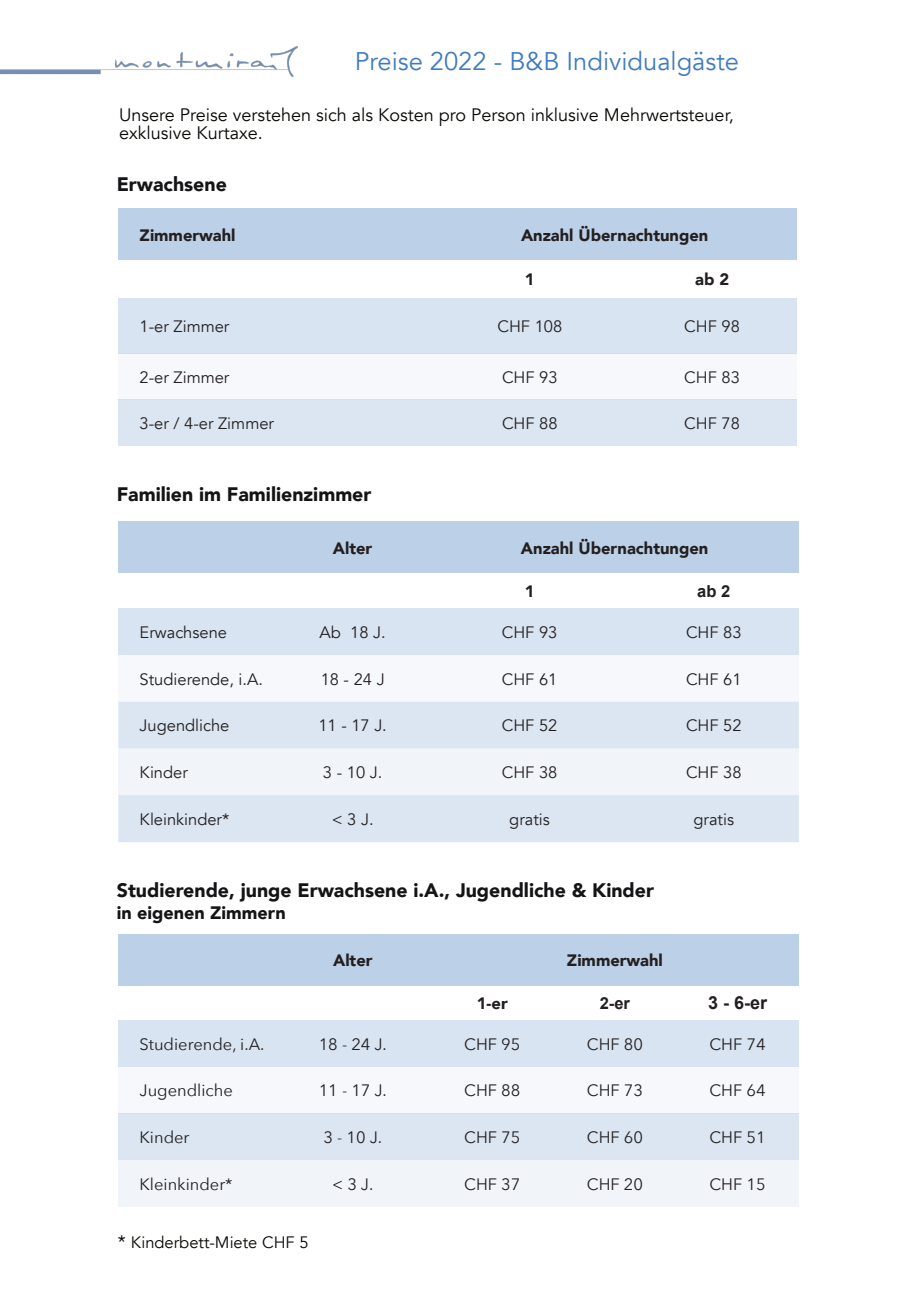
<style>
.page{position:relative;width:919px;height:1289px;background:#fff}
.page>*{position:absolute;margin:0;border:0;box-sizing:border-box;transform-origin:0 0}
.t1{font:25.5px "Avenir";color:#407bbf}
.t2{font:900 19.5px "Avenir";color:#141316}
.t3{font:18px/18px "Avenir";color:#080704}
.t4{font:900 18px "Avenir";color:#141316}
.t5{font:700 18px "Arial";color:#231f20}
.t6{font:16.5px "Avenir";color:#231f20}
.t7{font:16.5px "Avenir Next";color:#231f20}
.t8{font:900 16.5px "Avenir";color:#231f20}
.t9{font:16.5px "Avenir";color:#080704}
.t10{font:700 16.5px "Arial";color:#231f20}
.s1{font-size:18px}
</style>
<div class="page">
<div style="left:118px;top:209px;width:679px;height:51px;background:#bcd0e8"></div>
<div style="left:118px;top:298px;width:679px;height:55px;background:#d8e4f2"></div>
<div style="left:118px;top:353px;width:679px;height:46px;background:#f6f8fb"></div>
<div style="left:118px;top:399px;width:679px;height:47px;background:#dbe6f2"></div>
<div style="left:118px;top:521px;width:681px;height:52px;background:#bcd0e8"></div>
<div style="left:118px;top:608px;width:681px;height:47px;background:#d8e4f2"></div>
<div style="left:118px;top:655px;width:681px;height:47px;background:#f6f8fb"></div>
<div style="left:118px;top:702px;width:681px;height:140px;background:#dbe6f2"></div>
<div style="left:118px;top:748px;width:681px;height:47px;background:#f1f5fa"></div>
<div style="left:118px;top:933px;width:681px;height:52px;background:#bcd0e8"></div>
<div style="left:118px;top:1019px;width:681px;height:47px;background:#d8e4f2"></div>
<div style="left:118px;top:1066px;width:681px;height:47px;background:#f6f8fb"></div>
<div style="left:118px;top:1113px;width:681px;height:47px;background:#dbe6f2"></div>
<div style="left:118px;top:1160px;width:681px;height:47px;background:#f1f5fa"></div>
<img style="left:0;top:47px;width:298px;height:30px">
<h1 class="t1" style="left:355px;top:44px;width:386px">Preise 2022 - B&amp;B Individualgäste</h1>
<p class="t3" style="left:119px;top:106px;width:616px">Unsere Preise verstehen sich als Kosten pro Person inklusive Mehrwertsteuer, exklusive Kurtaxe.</p>
<p class="t2" style="left:117px;top:172px;width:112px">Erwachsene</p>
<p class="t8" style="left:140px;top:224px;width:97px">Zimmerwahl</p>
<p class="t8" style="left:521px;top:224px;width:189px">Anzahl Übernachtungen</p>
<p class="t8" style="left:525px;top:269px;width:11px">1</p>
<p class="t8" style="left:695px;top:269px;width:35px">ab 2</p>
<p class="t6" style="left:140px;top:315px;width:91px">1-er Zimmer</p>
<p class="t6" style="left:497px;top:315px;width:66px">CHF 108</p>
<p class="t6" style="left:684px;top:315px;width:57px">CHF 98</p>
<p class="t6" style="left:140px;top:366px;width:91px">2-er Zimmer</p>
<p class="t6" style="left:502px;top:366px;width:57px">CHF 93</p>
<p class="t6" style="left:684px;top:366px;width:57px">CHF 83</p>
<p class="t6" style="left:140px;top:412px;width:136px">3-er / 4-er Zimmer</p>
<p class="t6" style="left:502px;top:412px;width:57px">CHF 88</p>
<p class="t6" style="left:684px;top:412px;width:57px">CHF 78</p>
<p class="t2" style="left:117px;top:481px;width:256px">Familien im Familienzimmer</p>
<p class="t8" style="left:333px;top:537px;width:41px">Alter</p>
<p class="t8" style="left:521px;top:537px;width:189px">Anzahl Übernachtungen</p>
<p class="t8" style="left:525px;top:580px;width:11px">1</p>
<p class="t10" style="left:697px;top:584px;width:35px">ab 2</p>
<p class="t6" style="left:140px;top:621px;width:89px">Erwachsene</p>
<p class="t6" style="left:320px;top:621px;width:68px">Ab 18 J.</p>
<p class="t6" style="left:502px;top:621px;width:57px">CHF 93</p>
<p class="t6" style="left:686px;top:621px;width:57px">CHF 83</p>
<p class="t6" style="left:140px;top:668px;width:125px">Studierende, i.A.</p>
<p class="t6" style="left:321px;top:668px;width:65px">18-24J</p>
<p class="t6" style="left:502px;top:668px;width:57px">CHF 61</p>
<p class="t6" style="left:686px;top:668px;width:57px">CHF 61</p>
<p class="t6" style="left:140px;top:715px;width:91px">Jugendliche</p>
<p class="t6" style="left:318px;top:715px;width:70px">11 - 17 J.</p>
<p class="t6" style="left:502px;top:715px;width:57px">CHF 52</p>
<p class="t6" style="left:686px;top:715px;width:57px">CHF 52</p>
<p class="t6" style="left:140px;top:761px;width:50px">Kinder</p>
<p class="t6" style="left:323px;top:761px;width:61px">3-10J.</p>
<p class="t6" style="left:502px;top:761px;width:57px">CHF 38</p>
<p class="t6" style="left:686px;top:761px;width:57px">CHF 38</p>
<p class="t6" style="left:140px;top:808px;width:91px">Kleinkinder*</p>
<p class="t6" style="left:332px;top:808px;width:43px">&lt;3J.</p>
<p class="t6" style="left:509px;top:808px;width:42px">gratis</p>
<p class="t6" style="left:693px;top:808px;width:42px">gratis</p>
<p class="t2" style="left:117px;top:877px;width:539px">Studierende, junge Erwachsene i.A., Jugendliche &amp; Kinder</p>
<p class="t4" style="left:117px;top:901px;width:171px">in eigenen Zimmern</p>
<p class="t8" style="left:333px;top:949px;width:41px">Alter</p>
<p class="t8" style="left:567px;top:949px;width:97px">Zimmerwahl</p>
<p class="t8" style="left:477px;top:992px;width:32px">1-er</p>
<p class="t10" style="left:600px;top:996px;width:32px">2-er</p>
<p class="t5" style="left:708px;top:995px;width:61px">3 - 6-er</p>
<p class="t7" style="left:140px;top:1033px;width:126px">Studierende, i.A.</p>
<p class="t7" style="left:319px;top:1033px;width:70px">18 - 24 J.</p>
<p class="t7" style="left:464px;top:1033px;width:58px">CHF 95</p>
<p class="t7" style="left:587px;top:1033px;width:58px">CHF 80</p>
<p class="t7" style="left:709px;top:1033px;width:58px">CHF 74</p>
<p class="t7" style="left:140px;top:1079px;width:95px">Jugendliche</p>
<p class="t7" style="left:319px;top:1079px;width:70px">11 - 17 J.</p>
<p class="t7" style="left:464px;top:1079px;width:58px">CHF 88</p>
<p class="t7" style="left:587px;top:1079px;width:58px">CHF 73</p>
<p class="t7" style="left:709px;top:1079px;width:58px">CHF 64</p>
<p class="t7" style="left:140px;top:1126px;width:51px">Kinder</p>
<p class="t7" style="left:323px;top:1126px;width:60px">3-10J.</p>
<p class="t7" style="left:464px;top:1126px;width:58px">CHF 75</p>
<p class="t7" style="left:587px;top:1126px;width:58px">CHF 60</p>
<p class="t7" style="left:709px;top:1126px;width:58px">CHF 51</p>
<p class="t7" style="left:140px;top:1173px;width:95px">Kleinkinder*</p>
<p class="t7" style="left:332px;top:1173px;width:43px">&lt;3J.</p>
<p class="t7" style="left:464px;top:1173px;width:58px">CHF 37</p>
<p class="t7" style="left:587px;top:1173px;width:58px">CHF 20</p>
<p class="t7" style="left:709px;top:1173px;width:58px">CHF 15</p>
<p class="t9" style="left:118px;top:1231px;width:192px"><span class="s1">*</span> Kinderbett-Miete CHF 5</p>
</div>
